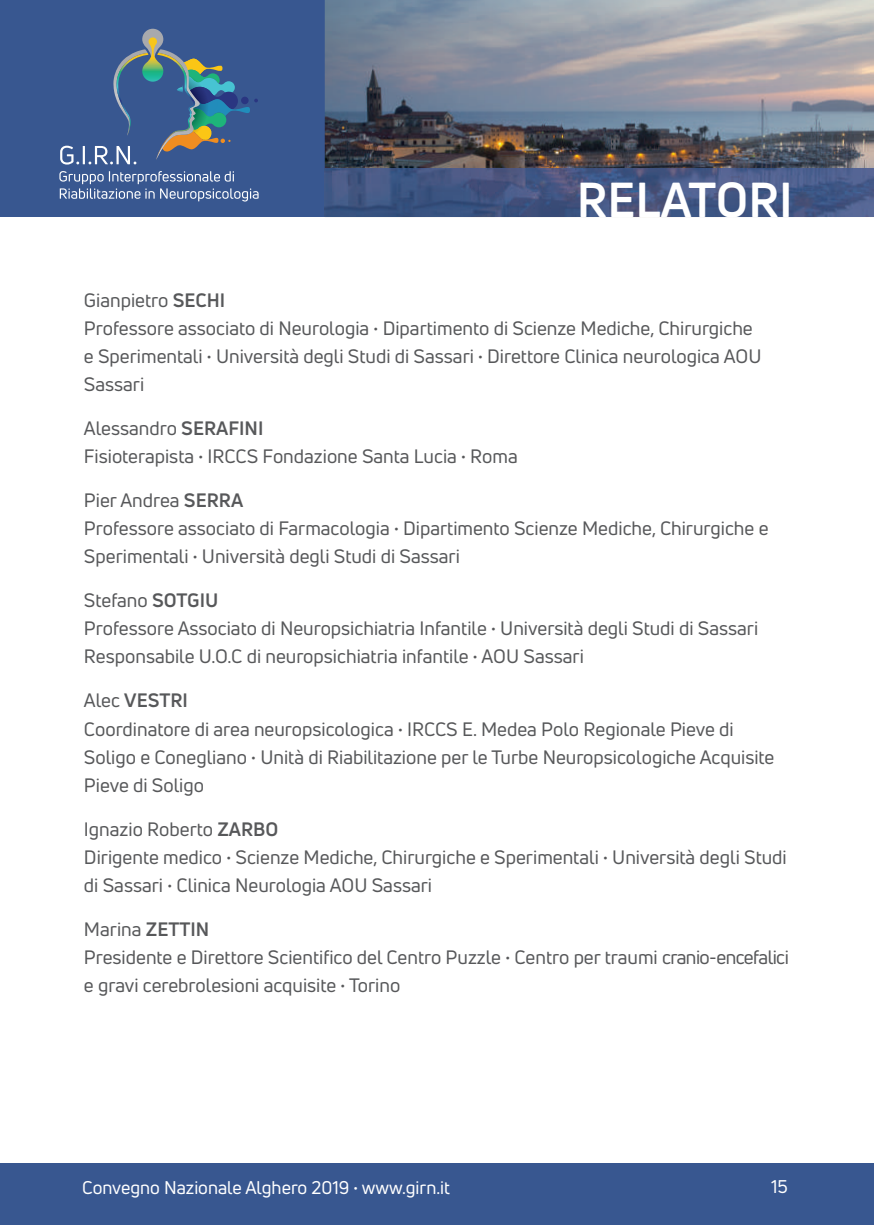
<style>
.page{position:relative;width:874px;height:1225px;background:#fff}
.page>*{position:absolute;margin:0;border:0;box-sizing:border-box;transform-origin:0 0}
.t1{font:700 48px "Uni Neue";color:#fff}
.t2{font:19px/28px "Uni Neue";color:#57585a}
.t3{font:18px "Uni Neue";color:#fff}
.s1{font-weight:700}
</style>
<div class="page">
<div style="left:0;top:1163px;width:873px;height:62px;background:#385790"></div>
<div style="left:0;top:0;width:361px;height:217px;background:#385790"></div>
<img style="left:324px;top:0;width:549px;height:168px">
<img style="left:324px;top:168px;width:549px;height:49px">
<svg style="left:59px;top:171px;width:199px;height:30px"></svg>
<svg style="left:60px;top:29px;width:198px;height:136px"></svg>
<h1 class="t1" style="left:576px;top:170px;width:217px">RELATORI</h1>
<p class="t2" style="left:84px;top:286px;width:678px">Gianpietro <span class="s1">SECHI<br></span>Professore associato di Neurologia <span class="s1">·</span> Dipartimento di Scienze Mediche, Chirurgiche e Sperimentali <span class="s1">·</span> Università degli Studi di Sassari <span class="s1">·</span> Direttore Clinica neurologica AOU Sassari</p>
<p class="t2" style="left:84px;top:414px;width:435px">Alessandro <span class="s1">SERAFINI<br></span>Fisioterapista <span class="s1">·</span> IRCCS Fondazione Santa Lucia <span class="s1">·</span> Roma</p>
<p class="t2" style="left:84px;top:486px;width:685px">Pier Andrea <span class="s1">SERRA<br></span>Professore associato di Farmacologia <span class="s1">·</span> Dipartimento Scienze Mediche, Chirurgiche e<br>Sperimentali <span class="s1">·</span> Università degli Studi di Sassari</p>
<p class="t2" style="left:84px;top:586px;width:675px">Stefano <span class="s1">SOTGIU<br></span>Professore Associato di Neuropsichiatria Infantile <span class="s1">·</span> Università degli Studi di Sassari<br>Responsabile U.O.C di neuropsichiatria infantile <span class="s1">·</span> AOU Sassari</p>
<p class="t2" style="left:84px;top:686px;width:691px">Alec <span class="s1">VESTRI<br></span>Coordinatore di area neuropsicologica <span class="s1">·</span> IRCCS E. Medea Polo Regionale Pieve di Soligo e Conegliano <span class="s1">·</span> Unità di Riabilitazione per le Turbe Neuropsicologiche Acquisite Pieve di Soligo</p>
<p class="t2" style="left:84px;top:814px;width:704px">Ignazio Roberto <span class="s1">ZARBO<br></span>Dirigente medico <span class="s1">·</span> Scienze Mediche, Chirurgiche e Sperimentali <span class="s1">·</span> Università degli Studi di Sassari <span class="s1">·</span> Clinica Neurologia AOU Sassari</p>
<p class="t2" style="left:84px;top:914px;width:706px">Marina <span class="s1">ZETTIN<br></span>Presidente e Direttore Scientifico del Centro Puzzle <span class="s1">·</span> Centro per traumi cranio-encefalici e gravi cerebrolesioni acquisite <span class="s1">·</span> Torino</p>
<p class="t3" style="left:82px;top:1176px;width:369px">Convegno Nazionale Alghero 2019 <span class="s1">·</span> www.girn.it</p>
<p class="t3" style="left:770px;top:1175px;width:18px">15</p>
</div>
